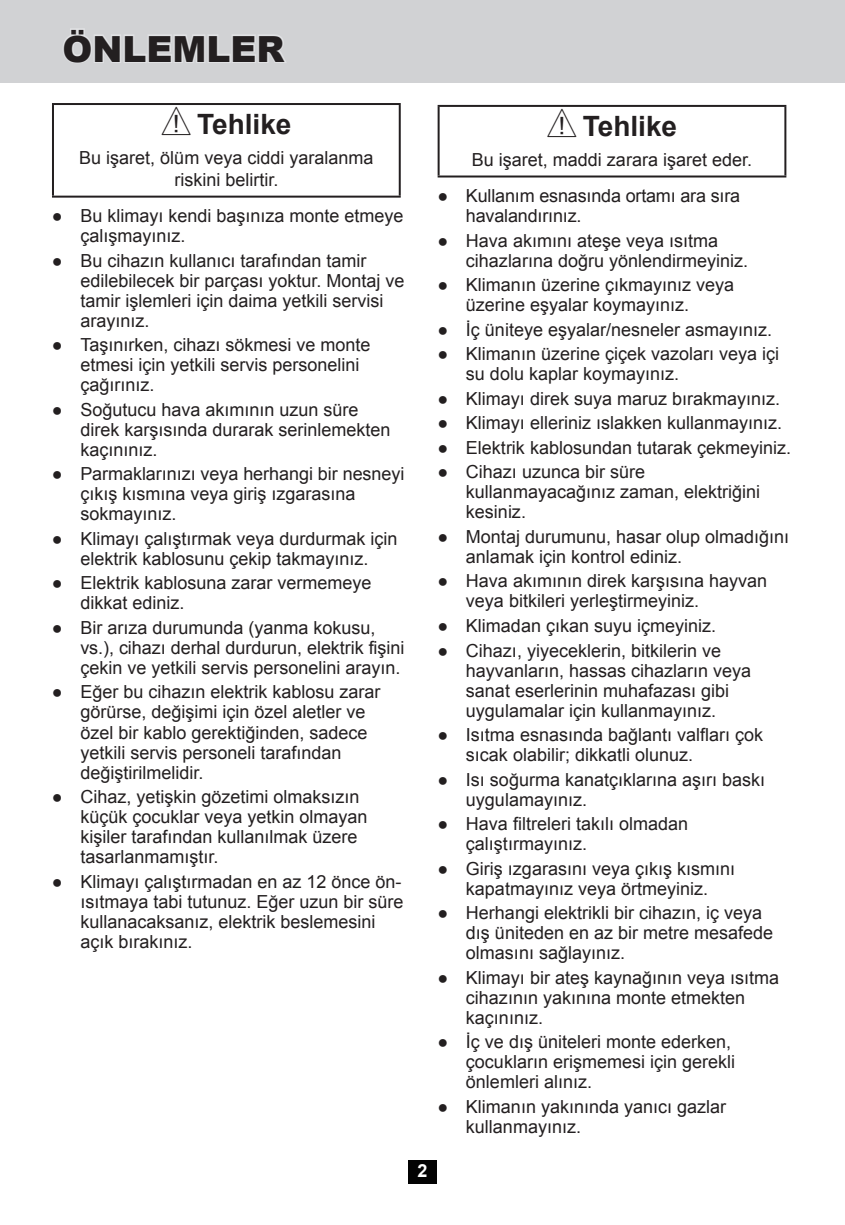
<style>
.page{position:relative;width:845px;height:1225px;background:#fff}
.page>*{position:absolute;margin:0;border:0;box-sizing:border-box;transform-origin:0 0}
.t1{font:900 36px "Arial";color:#231f20}
.t2{font:700 28px "Arial";color:#231f20}
.t3{font:18px/20px "Arial";color:#231f20}
.t4{font:700 18px "Arial";color:#fff}
</style>
<div class="page">
<div style="left:408px;top:1160px;width:29px;height:23px;background:#030303"></div>
<div style="left:0;top:0;width:845px;height:83px;background:#d1d2d4"></div>
<svg style="left:63px;top:28px;width:223px;height:35px"></svg>
<hr style="left:52px;top:103px;width:349px;height:2px;background:#231f20">
<hr style="left:52px;top:105px;width:2px;height:91px;background:#231f20">
<hr style="left:399px;top:105px;width:2px;height:91px;background:#231f20">
<hr style="left:52px;top:196px;width:349px;height:2px;background:#231f20">
<hr style="left:437px;top:105px;width:349px;height:2px;background:#231f20">
<hr style="left:437px;top:107px;width:2px;height:68px;background:#231f20">
<hr style="left:784px;top:107px;width:2px;height:68px;background:#231f20">
<hr style="left:437px;top:175px;width:349px;height:2px;background:#231f20">
<h1 class="t1" style="left:62px;top:23px;width:223px">ÖNLEMLER</h1>
<h2 class="t2" style="left:197px;top:105px;width:96px">Tehlike</h2>
<p class="t3" style="left:79px;top:147px;width:296px;line-height:22px;text-align:center">Bu işaret, ölüm veya ciddi yaralanma riskini belirtir.</p>
<p class="t3" style="left:80px;top:206px;width:325px;text-indent:-28px">● Bu klimayı kendi başınıza monte etmeye çalışmayınız.</p>
<p class="t3" style="left:80px;top:250px;width:326px;text-indent:-28px">● Bu cihazın kullanıcı tarafından tamir edilebilecek bir parçası yoktur. Montaj ve tamir işlemleri için daima yetkili servisi arayınız.</p>
<p class="t3" style="left:80px;top:335px;width:292px;text-indent:-28px">● Taşınırken, cihazı sökmesi ve monte etmesi için yetkili servis personelini çağırınız.</p>
<p class="t3" style="left:80px;top:399px;width:312px;text-indent:-28px">● Soğutucu hava akımının uzun süre direk karşısında durarak serinlemekten kaçınınız.</p>
<p class="t3" style="left:80px;top:464px;width:326px;text-indent:-28px">● Parmaklarınızı veya herhangi bir nesneyi çıkış kısmına veya giriş ızgarasına sokmayınız.</p>
<p class="t3" style="left:52px;top:529px;width:347px;text-align:center">● Klimayı çalıştırmak veya durdurmak için elektrik kablosunu çekip takmayınız.</p>
<p class="t3" style="left:80px;top:573px;width:293px;text-indent:-28px">● Elektrik kablosuna zarar vermemeye dikkat ediniz.</p>
<p class="t3" style="left:80px;top:618px;width:326px;text-indent:-28px">● Bir arıza durumunda (yanma kokusu, vs.), cihazı derhal durdurun, elektrik fişini çekin ve yetkili servis personelini arayın.</p>
<p class="t3" style="left:80px;top:682px;width:302px;text-indent:-28px">● Eğer bu cihazın elektrik kablosu zarar görürse, değişimi için özel aletler ve özel bir kablo gerektiğinden, sadece yetkili servis personeli tarafından değiştirilmelidir.</p>
<p class="t3" style="left:80px;top:787px;width:289px;text-indent:-28px">● Cihaz, yetişkin gözetimi olmaksızın küçük çocuklar veya yetkin olmayan kişiler tarafından kullanılmak üzere tasarlanmamıştır.</p>
<p class="t3" style="left:80px;top:871px;width:325px;text-indent:-28px">● Klimayı çalıştırmadan en az 12 önce ön&shy;ısıtmaya tabi tutunuz. Eğer uzun bir süre kullanacaksanız, elektrik beslemesini açık bırakınız.</p>
<p class="t4" style="left:417px;top:1159px;width:12px">2</p>
<h2 class="t2" style="left:583px;top:107px;width:96px">Tehlike</h2>
<p class="t3" style="left:472px;top:150px;width:282px">Bu işaret, maddi zarara işaret eder.</p>
<p class="t3" style="left:466px;top:186px;width:276px;text-indent:-28px">● Kullanım esnasında ortamı ara sıra havalandırınız.</p>
<p class="t3" style="left:466px;top:230px;width:284px;text-indent:-28px">● Hava akımını ateşe veya ısıtma cihazlarına doğru yönlendirmeyiniz.</p>
<p class="t3" style="left:466px;top:275px;width:270px;text-indent:-28px">● Klimanın üzerine çıkmayınız veya üzerine eşyalar koymayınız.</p>
<p class="t3" style="left:437px;top:319px;width:336px">● İç üniteye eşyalar/nesneler asmayınız.</p>
<p class="t3" style="left:466px;top:344px;width:315px;text-indent:-28px">● Klimanın üzerine çiçek vazoları veya içi su dolu kaplar koymayınız.</p>
<p class="t3" style="left:437px;top:388px;width:344px">● Klimayı direk suya maruz bırakmayınız.</p>
<p class="t3" style="left:437px;top:413px;width:346px">● Klimayı elleriniz ıslakken kullanmayınız.</p>
<p class="t3" style="left:437px;top:437px;width:355px">● Elektrik kablosundan tutarak çekmeyiniz.</p>
<p class="t3" style="left:466px;top:462px;width:296px;text-indent:-28px">● Cihazı uzunca bir süre kullanmayacağınız zaman, elektriğini kesiniz.</p>
<p class="t3" style="left:466px;top:527px;width:325px;text-indent:-28px">● Montaj durumunu, hasar olup olmadığını anlamak için kontrol ediniz.</p>
<p class="t3" style="left:466px;top:571px;width:303px;text-indent:-28px">● Hava akımının direk karşısına hayvan veya bitkileri yerleştirmeyiniz.</p>
<p class="t3" style="left:437px;top:616px;width:280px">● Klimadan çıkan suyu içmeyiniz.</p>
<p class="t3" style="left:466px;top:640px;width:287px;text-indent:-28px">● Cihazı, yiyeceklerin, bitkilerin ve hayvanların, hassas cihazların veya sanat eserlerinin muhafazası gibi uygulamalar için kullanmayınız.</p>
<p class="t3" style="left:466px;top:725px;width:299px;text-indent:-28px">● Isıtma esnasında bağlantı valfları çok sıcak olabilir; dikkatli olunuz.</p>
<p class="t3" style="left:466px;top:769px;width:301px;text-indent:-28px">● Isı soğurma kanatçıklarına aşırı baskı uygulamayınız.</p>
<p class="t3" style="left:466px;top:814px;width:224px;text-indent:-28px">● Hava filtreleri takılı olmadan çalıştırmayınız.</p>
<p class="t3" style="left:437px;top:858px;width:299px;text-align:center">● Giriş ızgarasını veya çıkış kısmını kapatmayınız veya örtmeyiniz.</p>
<p class="t3" style="left:466px;top:903px;width:309px;text-indent:-28px">● Herhangi elektrikli bir cihazın, iç veya dış üniteden en az bir metre mesafede olmasını sağlayınız.</p>
<p class="t3" style="left:466px;top:967px;width:315px;text-indent:-28px">● Klimayı bir ateş kaynağının veya ısıtma cihazının yakınına monte etmekten kaçınınız.</p>
<p class="t3" style="left:466px;top:1032px;width:271px;text-indent:-28px">● İç ve dış üniteleri monte ederken, çocukların erişmemesi için gerekli önlemleri alınız.</p>
<p class="t3" style="left:466px;top:1096px;width:262px;text-indent:-28px">● Klimanın yakınında yanıcı gazlar kullanmayınız.</p>
</div>
